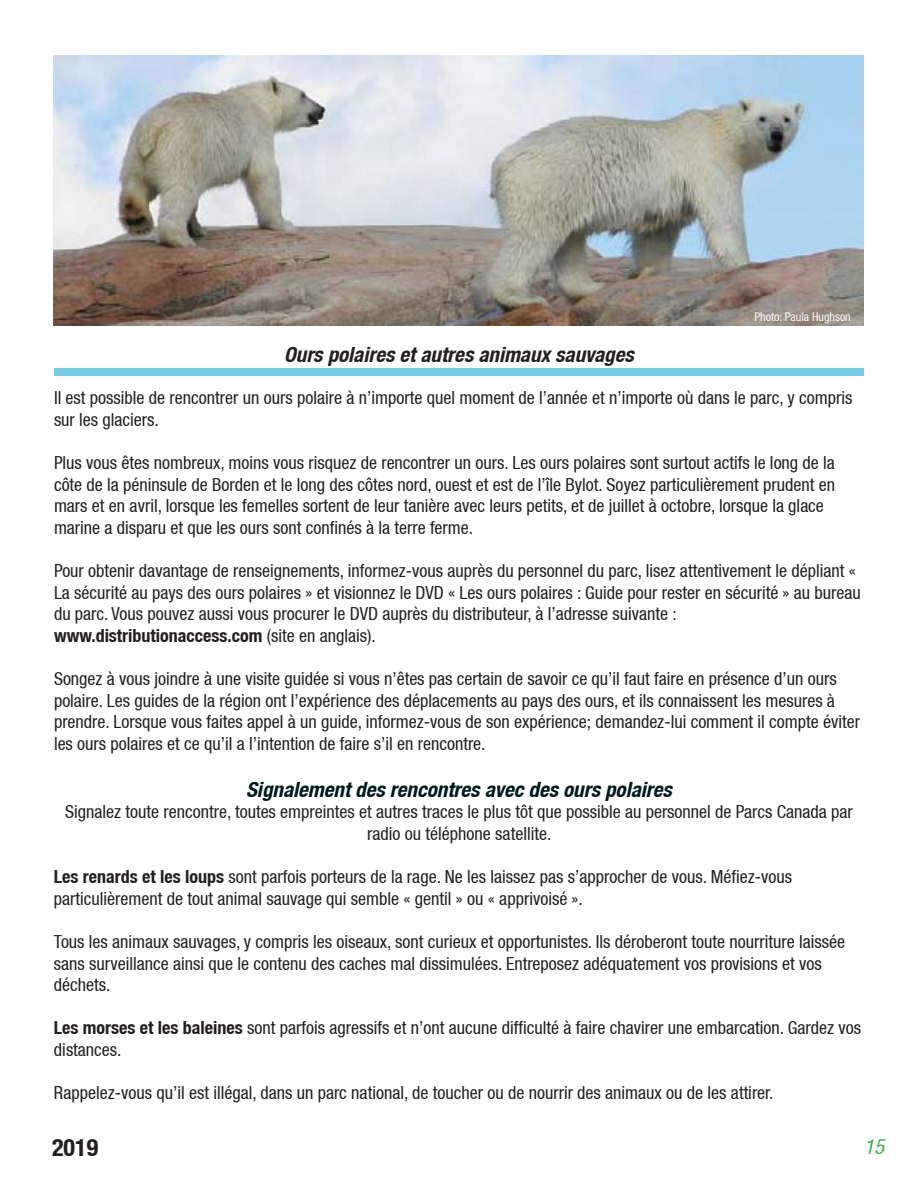
<style>
.page{position:relative;width:918px;height:1188px;background:#fff}
.page>*{position:absolute;margin:0;border:0;box-sizing:border-box;transform-origin:0 0}
.t1{font:700 condensed 24px "Helvetica Neue";color:#231f20}
.t2{font:italic 700 condensed 21px "Helvetica Neue";color:#001a1b}
.t3{font:italic 700 condensed 21px "Helvetica Neue";color:#231f20}
.t4{font:italic condensed 21px "Helvetica Neue";color:#41ad49}
.t5{font:18px/21.6px "Helvetica Neue Condensed";color:#231f20}
.t6{font:700 condensed 18px "Helvetica Neue";color:#231f20}
.t7{font:12px "Helvetica Neue Condensed";color:#fff}
.s1{font-family:"Helvetica Neue Condensed";font-weight:400;font-stretch:normal}
.s2{font-family:"Helvetica Neue";font-weight:700;font-stretch:condensed}
</style>
<div class="page">
<img style="left:54px;top:55px;width:810px;height:270px">
<div style="left:54px;top:368px;width:810px;height:7px;background:#76cee5"></div>
<p class="t3" style="left:284px;top:342px;width:351px">Ours polaires et autres animaux sauvages</p>
<p class="t7" style="left:755px;top:309px;width:98px">Photo: Paula Hughson</p>
<p class="t5" style="left:54px;top:387px;width:800px">Il est possible de rencontrer un ours polaire à n’importe quel moment de l’année et n’importe où dans le parc, y compris sur les glaciers.</p>
<p class="t5" style="left:54px;top:452px;width:783px">Plus vous êtes nombreux, moins vous risquez de rencontrer un ours. Les ours polaires sont surtout actifs le long de la côte de la péninsule de Borden et le long des côtes nord, ouest et est de l’île Bylot. Soyez particulièrement prudent en mars et en avril, lorsque les femelles sortent de leur tanière avec leurs petits, et de juillet à octobre, lorsque la glace marine a disparu et que les ours sont confinés à la terre ferme.</p>
<p class="t5" style="left:54px;top:560px;width:808px">Pour obtenir davantage de renseignements, informez-vous auprès du personnel du parc, lisez attentivement le dépliant «<br>La sécurité au pays des ours polaires » et visionnez le DVD « Les ours polaires : Guide pour rester en sécurité » au bureau du parc. Vous pouvez aussi vous procurer le DVD auprès du distributeur, à l’adresse suivante :</p>
<p class="t6" style="left:54px;top:625px;width:323px">www.distributionaccess.com <span class="s1">(site en anglais).</span></p>
<p class="t5" style="left:54px;top:668px;width:808px">Songez à vous joindre à une visite guidée si vous n’êtes pas certain de savoir ce qu’il faut faire en présence d’un ours polaire. Les guides de la région ont l’expérience des déplacements au pays des ours, et ils connaissent les mesures à prendre. Lorsque vous faites appel à un guide, informez-vous de son expérience; demandez-lui comment il compte éviter les ours polaires et ce qu’il a l’intention de faire s’il en rencontre.</p>
<p class="t2" style="left:246px;top:777px;width:427px">Signalement des rencontres avec des ours polaires</p>
<p class="t5" style="left:65px;top:801px;width:789px;text-align:center">Signalez toute rencontre, toutes empreintes et autres traces le plus tôt que possible au personnel de Parcs Canada par radio ou téléphone satellite.</p>
<p class="t5" style="left:54px;top:866px;width:740px"><span class="s2">Les renards et les loups</span> sont parfois porteurs de la rage. Ne les laissez pas s’approcher de vous. Méfiez-vous particulièrement de tout animal sauvage qui semble « gentil » ou « apprivoisé ».</p>
<p class="t5" style="left:54px;top:931px;width:793px">Tous les animaux sauvages, y compris les oiseaux, sont curieux et opportunistes. Ils déroberont toute nourriture laissée sans surveillance ainsi que le contenu des caches mal dissimulées. Entreposez adéquatement vos provisions et vos déchets.</p>
<p class="t5" style="left:54px;top:1017px;width:809px"><span class="s2">Les morses et les baleines</span> sont parfois agressifs et n’ont aucune difficulté à faire chavirer une embarcation. Gardez vos distances.</p>
<p class="t5" style="left:54px;top:1082px;width:721px">Rappelez-vous qu’il est illégal, dans un parc national, de toucher ou de nourrir des animaux ou de les attirer.</p>
<h1 class="t1" style="left:52px;top:1133px;width:48px">2019</h1>
<p class="t4" style="left:864px;top:1134px;width:22px">15</p>
</div>
